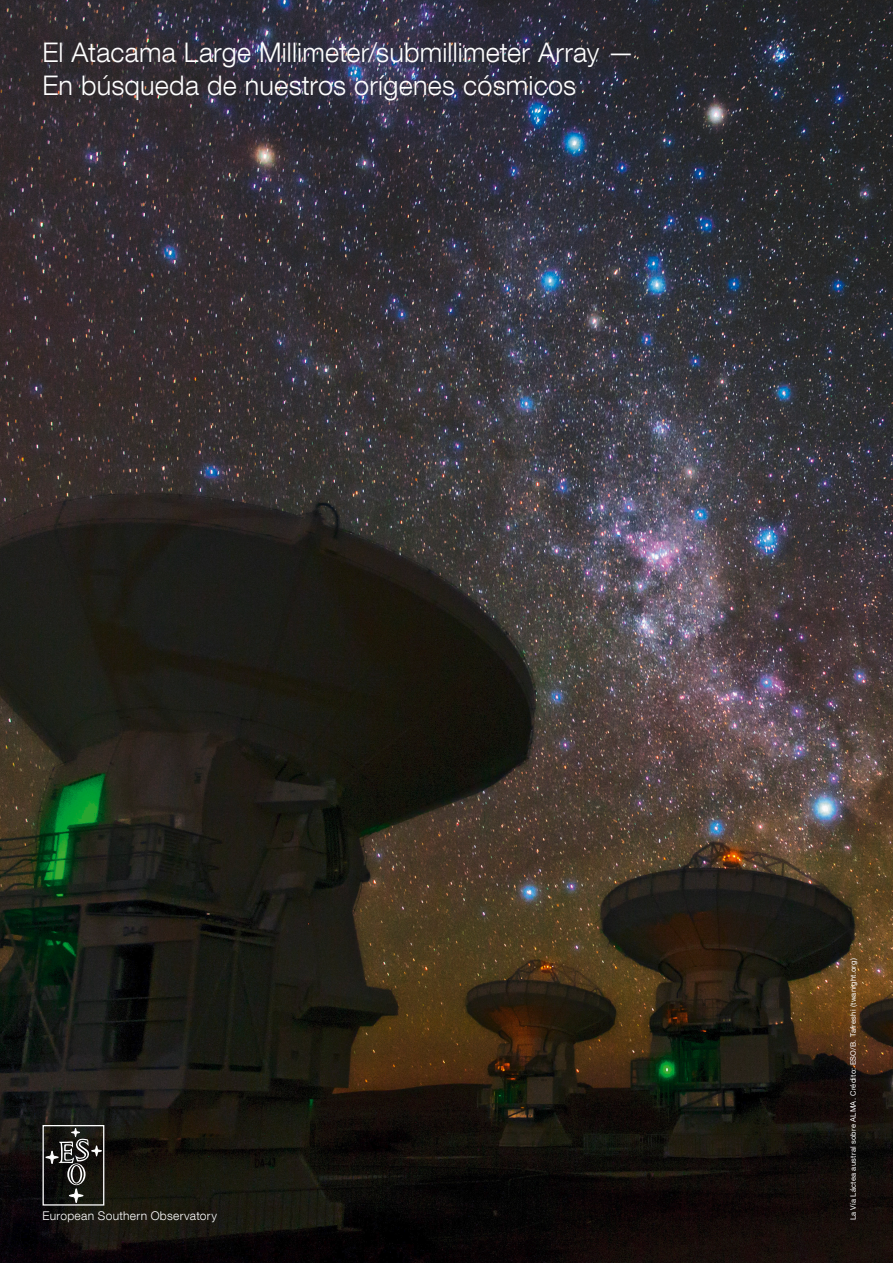
<style>
.page{position:relative;width:893px;height:1263px;background:#fff}
.page>*{position:absolute;margin:0;border:0;box-sizing:border-box;transform-origin:0 0}
.title_white{font:300 27px/33px "Helvetica Neue LT Com";letter-spacing:.005em;color:#fff}
.t1{font:300 12px "Helvetica Neue LT Com";letter-spacing:.025em;color:#fff}
.t2{font:7.5px "Helvetica Neue LT Com";letter-spacing:.035em;color:#fff}
</style>
<div class="page">
<img style="left:0;top:0;width:893px;height:1263px">
<svg style="left:46px;top:1128px;width:55px;height:74px;background:#32322e"></svg>
<div style="left:43px;top:1125px;width:61px;height:80px;border:1px solid #fff"></div>
<p class="title_white" style="left:43px;top:35px;width:593px">El Atacama Large Millimeter/submillimeter Array —<br>En búsqueda de nuestros orígenes cósmicos</p>
<p class="t1" style="left:43px;top:1209px;width:176px">European Southern Observatory</p>
<p class="t2" style="left:848px;top:1220px;width:264px;rotate:-90deg">La Vía Láctea austral sobre ALMA. Crédito: ESO/B. Tafreshi (twanight.org)</p>
</div>
